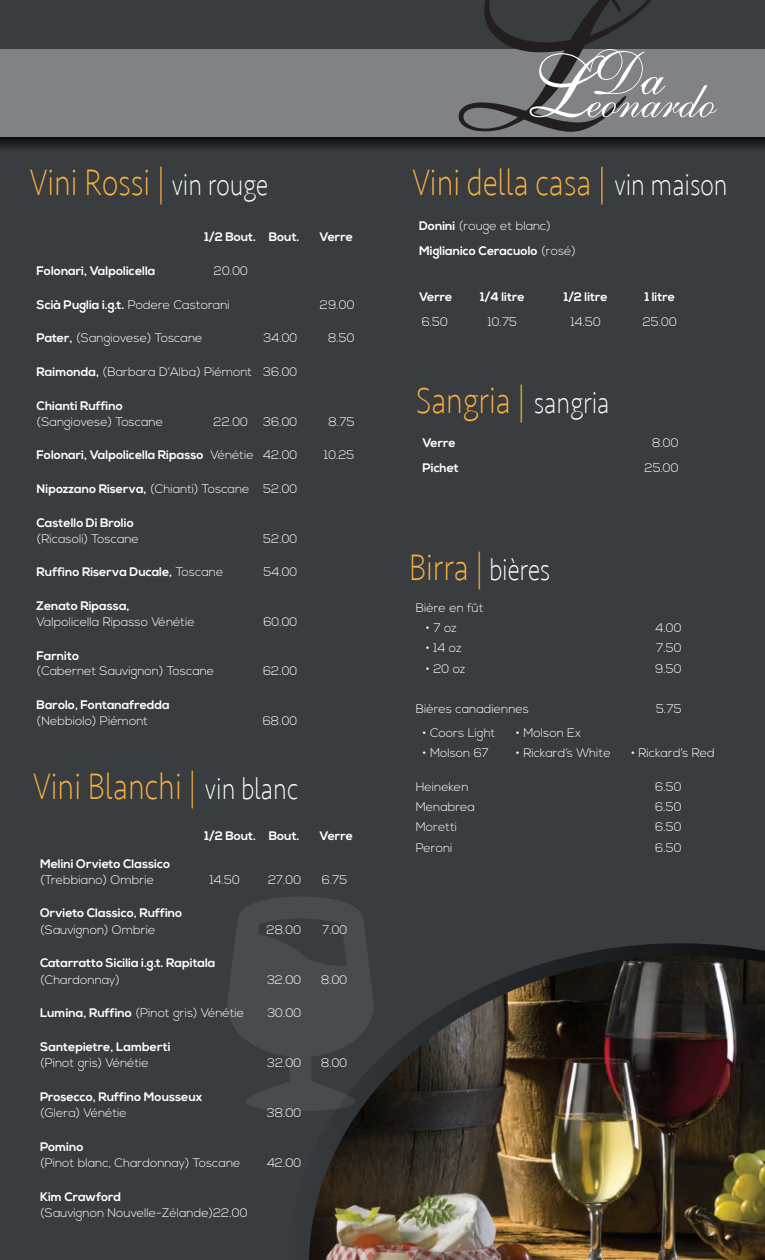
<style>
.page{position:relative;width:765px;height:1260px;background:#393d40}
.page>*{position:absolute;margin:0;border:0;box-sizing:border-box;transform-origin:0 0}
.t1{font:200 37.75px "Seravek";color:#fbb03f;scale:.83 1}
.t2{font:300 12.38px/15.8px "Nexa";color:#fff}
.t3{font:700 12.38px/16.2px "Nexa";color:#fff}
.s1{font-size:31px;color:#fff}
.s2{font-weight:300}
.s3{font-weight:700}
</style>
<div class="page">
<div style="left:0;top:49px;width:765px;height:88px;background:#808285"></div>
<svg style="left:0;top:137px;width:765px;height:12px"></svg>
<svg style="left:459px;top:0;width:258px;height:132px"></svg>
<svg style="left:227px;top:897px;width:139px;height:214px"></svg>
<svg style="left:288px;top:943px;width:477px;height:168px"></svg>
<img style="left:309px;top:956px;width:456px;height:304px">
<p class="t1" style="left:30px;top:161px;width:288px">Vini Rossi | <span class="s1">vin rouge</span></p>
<p class="t1" style="left:412px;top:161px;width:381px">Vini della casa | <span class="s1">vin maison</span></p>
<p class="t3" style="left:205px;top:229px;width:97px">1/2 Bout. Bout.</p>
<p class="t3" style="left:320px;top:229px;width:35px">Verre</p>
<p class="t3" style="left:419px;top:214px;width:158px;line-height:24.8px">Donini <span class="s2">(rouge et blanc)<br></span>Miglianico Ceracuolo <span class="s2">(rosé)</span></p>
<p class="t3" style="left:37px;top:263px;width:120px">Folonari, Valpolicella</p>
<p class="t2" style="left:214px;top:263px;width:36px">20.00</p>
<p class="t3" style="left:37px;top:297px;width:195px">Scià Puglia i.g.t. <span class="s2">Podere Castorani</span></p>
<p class="t2" style="left:320px;top:297px;width:36px">29.00</p>
<p class="t2" style="left:37px;top:331px;width:167px"><span class="s3">Pater,</span> (Sangiovese) Toscane</p>
<p class="t2" style="left:264px;top:331px;width:35px">34.00</p>
<p class="t2" style="left:328px;top:331px;width:28px">8.50</p>
<p class="t2" style="left:37px;top:365px;width:262px"><span class="s3">Raimonda,</span> (Barbara D’Alba) Piémont 36.00</p>
<p class="t2" style="left:37px;top:398px;width:128px"><span class="s3">Chianti Ruffino </span>(Sangiovese) Toscane</p>
<p class="t2" style="left:214px;top:414px;width:85px">22.00 36.00</p>
<p class="t2" style="left:329px;top:414px;width:27px">8.75</p>
<p class="t3" style="left:37px;top:447px;width:262px">Folonari, Valpolicella Ripasso <span class="s2">Vénétie 42.00</span></p>
<p class="t2" style="left:324px;top:448px;width:32px">10.25</p>
<p class="t2" style="left:37px;top:482px;width:262px"><span class="s3">Nipozzano Riserva,</span> (Chianti) Toscane 52.00</p>
<p class="t2" style="left:37px;top:515px;width:104px"><span class="s3">Castello Di Brolio </span>(Ricasoli) Toscane</p>
<p class="t2" style="left:263px;top:531px;width:36px">52.00</p>
<p class="t3" style="left:37px;top:564px;width:188px">Ruffino Riserva Ducale, <span class="s2">Toscane</span></p>
<p class="t2" style="left:264px;top:565px;width:35px">54.00</p>
<p class="t2" style="left:37px;top:599px;width:160px"><span class="s3">Zenato Ripassa,<br></span>Valpolicella Ripasso Vénétie</p>
<p class="t2" style="left:263px;top:614px;width:36px">60.00</p>
<p class="t2" style="left:37px;top:648px;width:179px"><span class="s3">Farnito<br></span>(Cabernet Sauvignon) Toscane</p>
<p class="t3" style="left:37px;top:697px;width:135px;line-height:15.8px">Barolo, Fontanafredda <span class="s2">(Nebbiolo) Piémont</span></p>
<p class="t2" style="left:263px;top:664px;width:36px">62.00</p>
<p class="t2" style="left:263px;top:713px;width:36px">68.00</p>
<p class="t1" style="left:33px;top:764px;width:321px">Vini Blanchi | <span class="s1">vin blanc</span></p>
<p class="t3" style="left:40px;top:856px;width:132px;line-height:15.8px">Melini Orvieto Classico <span class="s2">(Trebbiano) Ombrie</span></p>
<p class="t3" style="left:40px;top:905px;width:144px">Orvieto Classico, Ruffino <span class="s2">(Sauvignon) Ombrie</span></p>
<p class="t3" style="left:205px;top:828px;width:97px">1/2 Bout. Bout.</p>
<p class="t3" style="left:320px;top:828px;width:35px">Verre</p>
<p class="t2" style="left:210px;top:872px;width:32px">14.50</p>
<p class="t2" style="left:268px;top:872px;width:35px">27.00</p>
<p class="t2" style="left:322px;top:872px;width:27px">6.75</p>
<p class="t2" style="left:267px;top:922px;width:36px">28.00</p>
<p class="t2" style="left:322px;top:922px;width:27px">7.00</p>
<p class="t3" style="left:40px;top:955px;width:177px">Catarratto Sicilia i.g.t. Rapitala <span class="s2">(Chardonnay)</span></p>
<p class="t2" style="left:267px;top:972px;width:36px">32.00</p>
<p class="t2" style="left:321px;top:972px;width:28px">8.00</p>
<p class="t2" style="left:40px;top:1006px;width:206px"><span class="s3">Lumina, Ruffino</span> (Pinot gris) Vénétie</p>
<p class="t2" style="left:267px;top:1006px;width:35px">30.00</p>
<p class="t3" style="left:40px;top:1039px;width:132px">Santepietre, Lamberti <span class="s2">(Pinot gris) Vénétie</span></p>
<p class="t2" style="left:267px;top:1056px;width:36px">32.00</p>
<p class="t2" style="left:321px;top:1056px;width:28px">8.00</p>
<p class="t3" style="left:40px;top:1089px;width:164px">Prosecco, Ruffino Mousseux <span class="s2">(Glera) Vénétie</span></p>
<p class="t2" style="left:40px;top:1139px;width:202px;line-height:16.2px"><span class="s3">Pomino<br></span>(Pinot blanc, Chardonnay) Toscane</p>
<p class="t2" style="left:40px;top:1189px;width:209px;line-height:16.2px"><span class="s3">Kim Crawford<br></span>(Sauvignon Nouvelle-Zélande) 22.00</p>
<p class="t2" style="left:267px;top:1106px;width:36px">38.00</p>
<p class="t2" style="left:267px;top:1156px;width:36px">42.00</p>
<p class="t3" style="left:419px;top:289px;width:35px">Verre</p>
<p class="t3" style="left:480px;top:289px;width:46px">1/4 litre</p>
<p class="t3" style="left:564px;top:289px;width:46px">1/2 litre</p>
<p class="t3" style="left:645px;top:289px;width:32px">1 litre</p>
<p class="t2" style="left:422px;top:314px;width:28px">6.50</p>
<p class="t2" style="left:488px;top:314px;width:31px">10.75</p>
<p class="t2" style="left:571px;top:314px;width:32px">14.50</p>
<p class="t2" style="left:643px;top:314px;width:36px">25.00</p>
<p class="t1" style="left:416px;top:378px;width:235px">Sangria | <span class="s1">sangria</span></p>
<p class="t3" style="left:422px;top:436px;width:35px">Verre</p>
<p class="t2" style="left:652px;top:436px;width:28px">8.00</p>
<p class="t3" style="left:422px;top:460px;width:38px">Pichet</p>
<p class="t2" style="left:645px;top:461px;width:36px">25.00</p>
<p class="t1" style="left:409px;top:545px;width:172px">Birra | <span class="s1">bières</span></p>
<p class="t2" style="left:416px;top:600px;width:69px">Bière en fût</p>
<p class="t2" style="left:426px;top:621px;width:32px">• 7 oz</p>
<p class="t2" style="left:656px;top:621px;width:27px">4.00</p>
<p class="t2" style="left:426px;top:641px;width:37px">• 14 oz</p>
<p class="t2" style="left:656px;top:641px;width:27px">7.50</p>
<p class="t2" style="left:426px;top:661px;width:41px">• 20 oz</p>
<p class="t2" style="left:655px;top:661px;width:28px">9.50</p>
<p class="t2" style="left:416px;top:702px;width:115px">Bières canadiennes</p>
<p class="t2" style="left:656px;top:702px;width:27px">5.75</p>
<p class="t2" style="left:423px;top:725px;width:74px">• Coors Light</p>
<p class="t2" style="left:516px;top:725px;width:67px">• Molson Ex</p>
<p class="t2" style="left:423px;top:745px;width:68px">• Molson 67</p>
<p class="t2" style="left:516px;top:745px;width:96px">• Rickard’s White</p>
<p class="t2" style="left:631px;top:745px;width:85px">• Rickard’s Red</p>
<p class="t2" style="left:416px;top:779px;width:54px">Heineken</p>
<p class="t2" style="left:655px;top:779px;width:28px">6.50</p>
<p class="t2" style="left:416px;top:799px;width:61px">Menabrea</p>
<p class="t2" style="left:655px;top:799px;width:28px">6.50</p>
<p class="t2" style="left:416px;top:820px;width:43px">Moretti</p>
<p class="t2" style="left:655px;top:820px;width:28px">6.50</p>
<p class="t2" style="left:416px;top:840px;width:38px">Peroni</p>
<p class="t2" style="left:655px;top:840px;width:28px">6.50</p>
</div>
